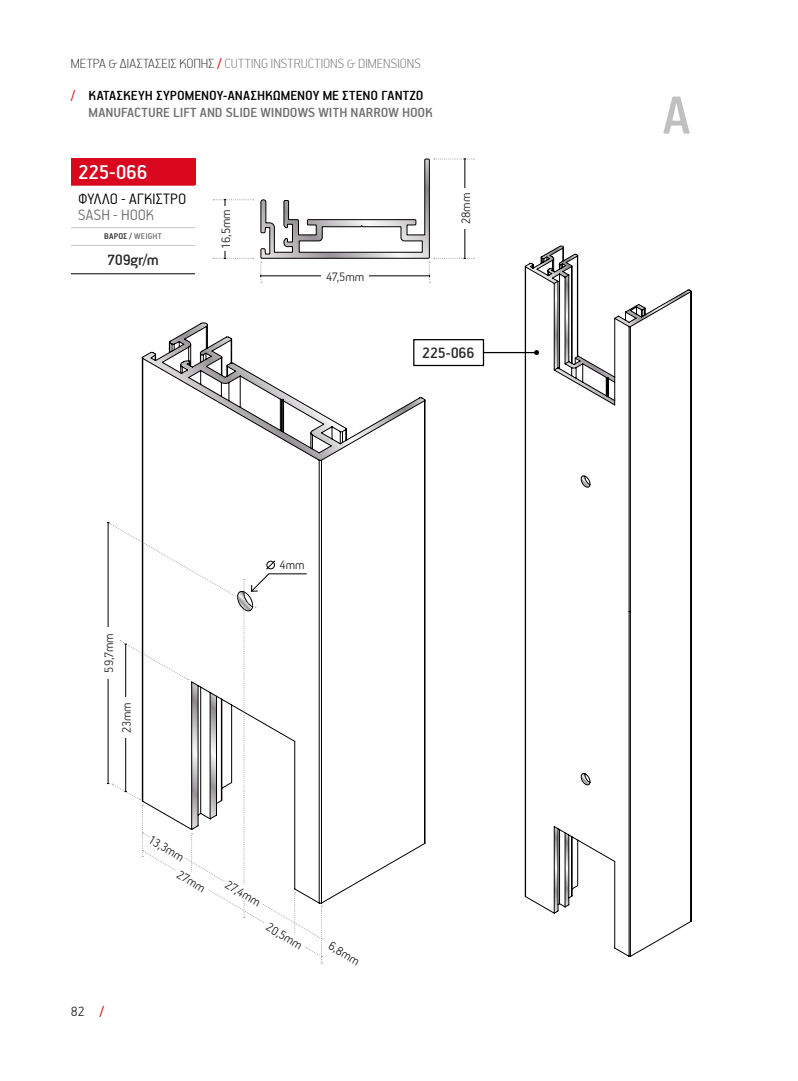
<style>
.page{position:relative;width:798px;height:1081px;background:#fff}
.page>*{position:absolute;margin:0;border:0;box-sizing:border-box;transform-origin:0 0}
.t1{font:500 60px "PF Handbook Pro";color:#c0c0c0}
.t2{font:500 22.5px "PF Handbook Pro";letter-spacing:-.025em;color:#fff}
.t3{font:500 16.88px "PF Handbook Pro";letter-spacing:-.025em;color:#282827}
.t4{font:300 16.88px "PF Handbook Pro";letter-spacing:.005em;color:#000}
.t5{font:300 16.88px "PF Handbook Pro";color:#706f6f}
.t6{font:500 15px/17.5px "PF Handbook Pro";letter-spacing:.005em;color:#000}
.t7{font:100 15px "PF Handbook Pro";letter-spacing:.005em;color:#706f6f}
.t8{font:300 15px "PF Handbook Pro";color:#282827}
.t9{font:300 13.75px "PF Handbook Pro";letter-spacing:-.01em;color:#282827}
.t10{font:500 9.38px "PF Handbook Pro";letter-spacing:.025em;color:#282827}
.s1{color:#282827}
.s2{font-weight:700;color:#db2325}
.s3{color:#d9081e}
.s4{color:#706f6f}
</style>
<div class="page">
<svg style="left:524px;top:245px;width:167px;height:712px"></svg>
<div style="left:413px;top:339px;width:71px;height:27px;border:1px solid #000"></div>
<hr style="left:482px;top:352px;width:54px;height:1px;background:#000">
<svg style="left:525px;top:246px;width:166px;height:159px"></svg>
<div style="left:71px;top:159px;width:124px;height:26px;background:#d9081e"></div>
<hr style="left:71px;top:245px;width:124px;height:1px;background:#c6c6c6">
<hr style="left:71px;top:227px;width:124px;height:1px;background:#c6c6c6">
<hr style="left:71px;top:273px;width:124px;height:1px;background:#000">
<hr style="left:71px;top:185px;width:124px;height:1px;background:#d9081e">
<svg style="left:260px;top:158px;width:214px;height:125px"></svg>
<hr style="left:225px;top:200px;width:1px;height:58px;background:#000">
<svg style="left:213px;top:199px;width:40px;height:1px"></svg>
<svg style="left:213px;top:258px;width:40px;height:1px"></svg>
<div style="left:458px;top:188px;width:13px;height:41px;background:#fff"></div>
<div style="left:218px;top:207px;width:14px;height:44px;background:#fff"></div>
<svg style="left:141px;top:322px;width:284px;height:556px"></svg>
<svg style="left:107px;top:522px;width:260px;height:442px"></svg>
<p class="t7" style="left:71px;top:55px;width:351px"><span class="s1">ΜΕΤΡΑ &amp; ΔΙΑΣΤΑΣΕΙΣ ΚΟΠΗΣ</span> <span class="s2">/</span> CUTTING INSTRUCTIONS &amp; DIMENSIONS</p>
<p class="t6" style="left:89px;top:86px;width:345px;text-indent:-18px"><span class="s3">/</span> ΚΑΤΑΣΚΕΥΗ ΣΥΡΟΜΕΝΟΥ-ΑΝΑΣΗΚΩΜΕΝΟΥ ΜΕ ΣΤΕΝΟ ΓΑΝΤΖΟ<br><span class="s4">MANUFACTURE LIFT AND SLIDE WINDOWS WITH NARROW HOOK</span></p>
<h2 class="t2" style="left:78px;top:158px;width:71px">225-066</h2>
<p class="t4" style="left:78px;top:189px;width:110px">ΦΥΛΛΟ - ΑΓΚΙΣΤΡΟ</p>
<p class="t5" style="left:78px;top:205px;width:77px">SASH - HOOK</p>
<p class="t10" style="left:104px;top:231px;width:59px">ΒΑΡΟΣ / <span class="s4">WEIGHT</span></p>
<p class="t3" style="left:107px;top:249px;width:53px">709gr/m</p>
<p class="t9" style="left:217px;top:248px;width:41px;rotate:-90deg">16,5mm</p>
<p class="t9" style="left:326px;top:268px;width:40px">47,5mm</p>
<p class="t9" style="left:457px;top:224px;width:33px;rotate:-90deg">28mm</p>
<p class="t3" style="left:422px;top:342px;width:54px">225-066</p>
<p class="t9" style="left:101px;top:672px;width:40px;rotate:-90deg">59,7mm</p>
<p class="t9" style="left:118px;top:733px;width:33px;rotate:-90deg">23mm</p>
<p class="t9" style="left:279px;top:556px;width:27px">4mm</p>
<p class="t8" style="left:71px;top:1002px;width:35px">82 <span class="s2">/</span></p>
<p class="t9" style="left:154px;top:831px;width:40px;rotate:30deg">13,3mm</p>
<p class="t9" style="left:182px;top:866px;width:32px;rotate:30deg">27mm</p>
<p class="t9" style="left:230px;top:876px;width:40px;rotate:30deg">27,4mm</p>
<p class="t9" style="left:271px;top:918px;width:41px;rotate:30deg">20,5mm</p>
<p class="t9" style="left:333px;top:937px;width:35px;rotate:30deg">6,8mm</p>
<h1 class="t1" style="left:662px;top:78px;width:30px">A</h1>
</div>
